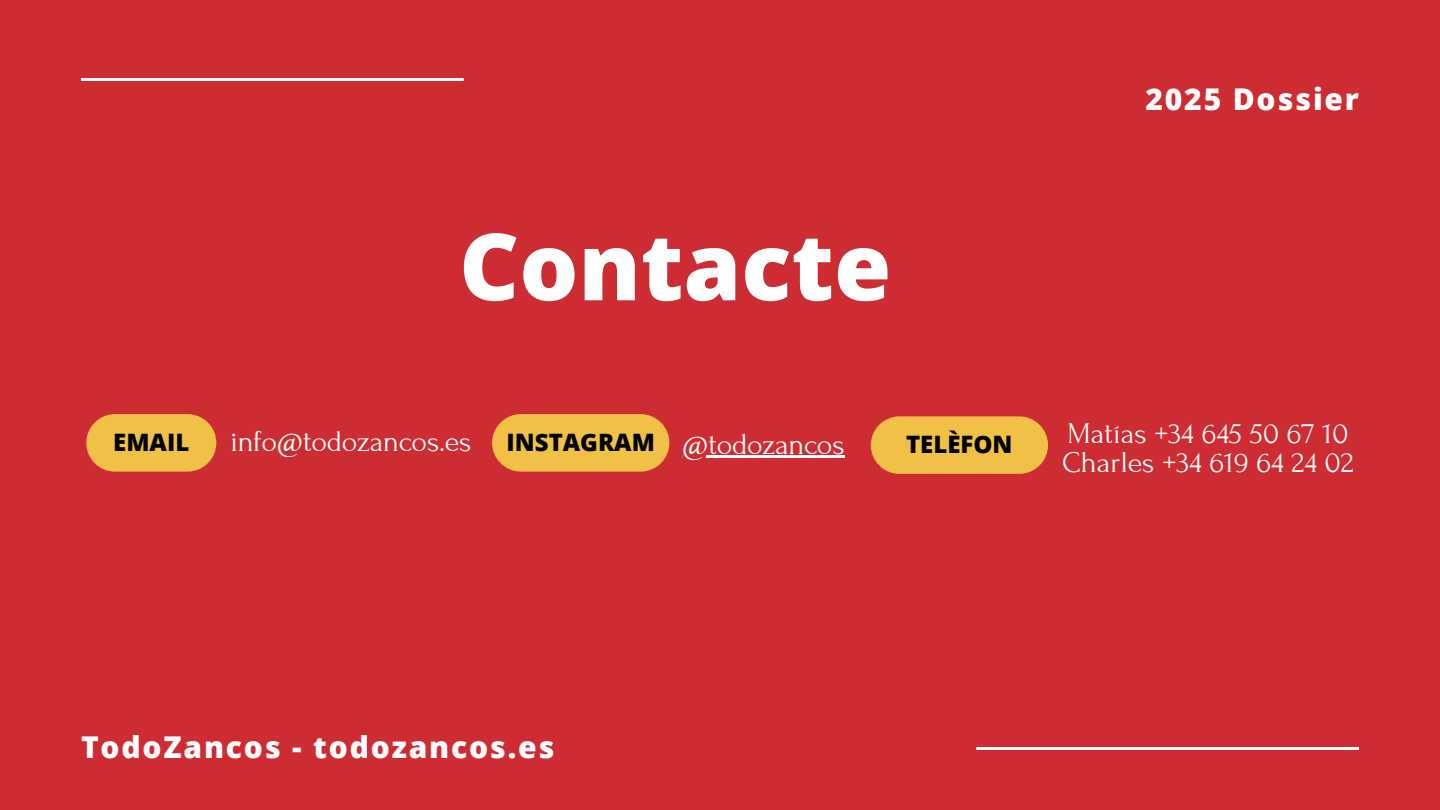
<style>
.page{position:relative;width:1440px;height:810px;background:#cc2c32}
.page>*{position:absolute;margin:0;border:0;box-sizing:border-box;transform-origin:0 0}
.t1{font:800 92.8px "Open Sans";color:#fff}
.t2{font:30px/29.2px "Forum";color:#fff}
.t3{font:800 30px "Open Sans";letter-spacing:.06em;color:#fff}
.t4{font:800 24px "Open Sans";color:#000}
</style>
<div class="page">
<hr style="left:81px;top:78px;width:383px;height:3px;background:#fff">
<div style="left:86px;top:414px;width:130px;height:58px;background:#f0c146;border-radius:29px"></div>
<hr style="left:682px;top:455px;width:162px;height:3px;background:#fff">
<div style="left:492px;top:414px;width:177px;height:58px;background:#f0c146;border-radius:29px"></div>
<div style="left:871px;top:416px;width:177px;height:58px;background:#f0c146;border-radius:29px"></div>
<hr style="left:976px;top:747px;width:383px;height:3px;background:#fff">
<h1 class="t3" style="left:1146px;top:78px;width:215px">2025 Dossier</h1>
<h2 class="t1" style="left:459px;top:201px;width:434px">Contacte</h2>
<p class="t4" style="left:113px;top:425px;width:78px">EMAIL</p>
<h3 class="t2" style="left:231px;top:428px;width:242px">info@todozancos.es</h3>
<h3 class="t4" style="left:507px;top:425px;width:150px">INSTAGRAM</h3>
<p class="t2" style="left:682px;top:430px;width:164px">@todozancos</p>
<p class="t4" style="left:906px;top:428px;width:108px">TELÈFON</p>
<h3 class="t2" style="left:1062px;top:419px;width:293px">Matías +34 645 50 67 10<br>Charles +34 619 64 24 02</h3>
<p class="t3" style="left:81px;top:726px;width:475px">TodoZancos - todozancos.es</p>
</div>
